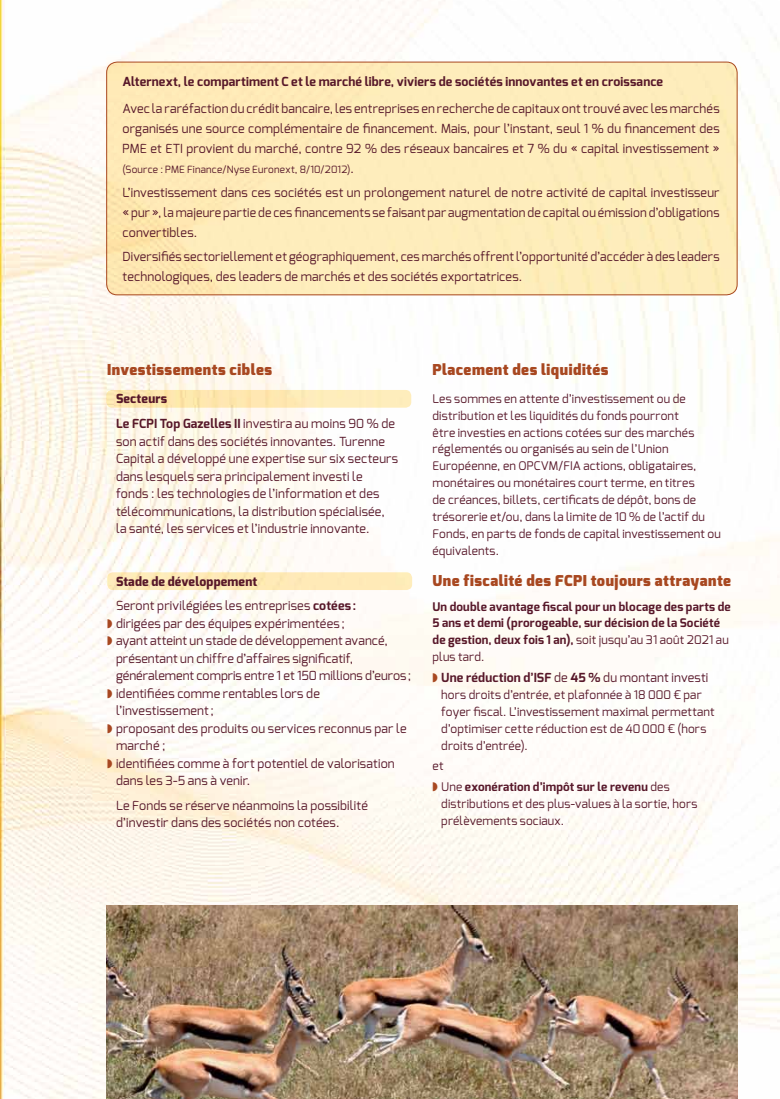
<style>
.page{position:relative;width:780px;height:1099px;background:#fff}
.page>*{position:absolute;margin:0;border:0;box-sizing:border-box;transform-origin:0 0}
.t1{font:900 15px "Exo";letter-spacing:.035em;color:#a84821}
.t2{font:12.5px/17.5px "Exo";letter-spacing:.015em;color:#571729}
.t3{font:700 12.5px "Exo";letter-spacing:.015em;color:#571729}
.t4{font:12.5px "Exo";letter-spacing:-.005em;color:#571729}
.t5{font:11.88px/16.9px "Exo";letter-spacing:.015em;color:#571729}
.t6{font:700 11.88px/16.9px "Exo";letter-spacing:.015em;color:#571729}
.t7{font:10px "Exo";letter-spacing:.025em;color:#571729}
.s1{font-size:12.5px}
.s2{font-weight:800}
.s3{font-weight:700}
.s4{color:#a84821}
.s5{font-weight:400}
</style>
<div class="page">
<img style="left:0;top:0;width:780px;height:1098px">
<div style="left:106px;top:390px;width:305px;height:17px;background:#fee9b1;border-radius:6px"></div>
<div style="left:107px;top:572px;width:305px;height:18px;background:#ffeebd;border-radius:6px"></div>
<img style="left:106px;top:905px;width:631px;height:193px">
<div style="left:106px;top:62px;width:631px;height:233px;background:#ffeebd;border-radius:11px"></div>
<div style="left:106px;top:62px;width:631px;height:233px;border:1px solid #a84821;border-radius:11px"></div>
<p class="t3" style="left:122px;top:74px;width:542px">Alternext, le compartiment C et le marché libre, viviers de sociétés innovantes et en croissance</p>
<p class="t2" style="left:122px;top:99px;width:598px;line-height:20px;text-align:justify">Avec la raréfaction du crédit bancaire, les entreprises en recherche de capitaux ont trouvé avec les marchés organisés une source complémentaire de financement. Mais, pour l’instant, seul 1 % du financement des PME et ETI provient du marché, contre 92 % des réseaux bancaires et 7 % du « capital investissement »</p>
<p class="t7" style="left:122px;top:163px;width:233px">(Source : PME Finance/Nyse Euronext, 8/10/2012)<span class="s1">.</span></p>
<p class="t2" style="left:122px;top:182px;width:598px;line-height:20px;text-align:justify">L’investissement dans ces sociétés est un prolongement naturel de notre activité de capital investisseur « pur », la majeure partie de ces financements se faisant par augmentation de capital ou émission d’obligations convertibles.</p>
<p class="t2" style="left:122px;top:246px;width:598px;line-height:20px">Diversifiés sectoriellement et géographiquement, ces marchés offrent l’opportunité d’accéder à des leaders technologiques, des leaders de marchés et des sociétés exportatrices.</p>
<p class="t1" style="left:107px;top:360px;width:166px">Investissements cibles</p>
<p class="t2" style="left:116px;top:386px;width:281px;line-height:24.6px"><span class="s2">Secteurs<br></span><span class="s3">Le FCPI Top Gazelles II</span> investira au moins 90 % de</p>
<p class="t2" style="left:116px;top:432px;width:284px">son actif dans des sociétés innovantes. Turenne Capital a développé une expertise sur six secteurs dans lesquels sera principalement investi le fonds : les technologies de l’information et des télécommunications, la distribution spécialisée, la santé, les services et l’industrie innovante.</p>
<p class="t2" style="left:116px;top:568px;width:241px;line-height:24.6px"><span class="s2">Stade de développement<br></span>Seront privilégiées les entreprises <span class="s3">cotées:</span></p>
<p class="t2" style="left:107px;top:614px;width:239px"><span class="s4">◗</span> dirigées par des équipes expérimentées;</p>
<p class="t2" style="left:107px;top:632px;width:282px"><span class="s4">◗</span> ayant atteint un stade de développement avancé,</p>
<p class="t2" style="left:116px;top:649px;width:239px">présentant un chiffre d’affaires significatif,</p>
<p class="t4" style="left:116px;top:667px;width:297px">généralement compris entre 1 et 150 millions d’euros;</p>
<p class="t2" style="left:107px;top:684px;width:214px"><span class="s4">◗</span> identifiées comme rentables lors de</p>
<p class="t2" style="left:116px;top:702px;width:99px">l’investissement;</p>
<p class="t2" style="left:107px;top:719px;width:301px"><span class="s4">◗</span> proposant des produits ou services reconnus par le</p>
<p class="t2" style="left:116px;top:737px;width:51px">marché ;</p>
<p class="t2" style="left:107px;top:754px;width:289px"><span class="s4">◗</span> identifiées comme à fort potentiel de valorisation</p>
<p class="t2" style="left:116px;top:772px;width:136px">dans les 3-5 ans à venir.</p>
<p class="t2" style="left:116px;top:796px;width:253px">Le Fonds se réserve néanmoins la possibilité d’investir dans des sociétés non cotées.</p>
<p class="t1" style="left:432px;top:360px;width:177px">Placement des liquidités</p>
<p class="t5" style="left:432px;top:390px;width:290px">Les sommes en attente d’investissement ou de distribution et les liquidités du fonds pourront<br>être investies en actions cotées sur des marchés réglementés ou organisés au sein de l’Union Européenne, en OPCVM/FIA actions, obligataires, monétaires ou monétaires court terme, en titres<br>de créances, billets, certificats de dépôt, bons de trésorerie et/ou, dans la limite de 10 % de l’actif du Fonds, en parts de fonds de capital investissement ou équivalents.</p>
<p class="t1" style="left:432px;top:571px;width:300px">Une fiscalité des FCPI toujours attrayante</p>
<p class="t6" style="left:432px;top:598px;width:300px">Un double avantage fiscal pour un blocage des parts de 5 ans et demi (prorogeable, sur décision de la Société de gestion, deux fois 1 an), <span class="s5">soit jusqu’au 31 août 2021 au plus tard.</span></p>
<p class="t3" style="left:432px;top:669px;width:277px"><span class="s4">◗</span> Une réduction d’ISF <span class="s5">de</span> 45 % <span class="s5">du montant investi</span></p>
<p class="t5" style="left:441px;top:686px;width:275px">hors droits d’entrée, et plafonnée à 18 000 € par foyer fiscal. L’investissement maximal permettant d’optimiser cette réduction est de 40000 € (hors droits d’entrée).</p>
<p class="t6" style="left:432px;top:755px;width:239px;line-height:21px"><span class="s5">et<br></span><span class="s4">◗</span> <span class="s5">Une</span> exonération d’impôt sur le revenu <span class="s5">des</span></p>
<p class="t5" style="left:441px;top:795px;width:258px">distributions et des plus-values à la sortie, hors prélèvements sociaux.</p>
</div>
